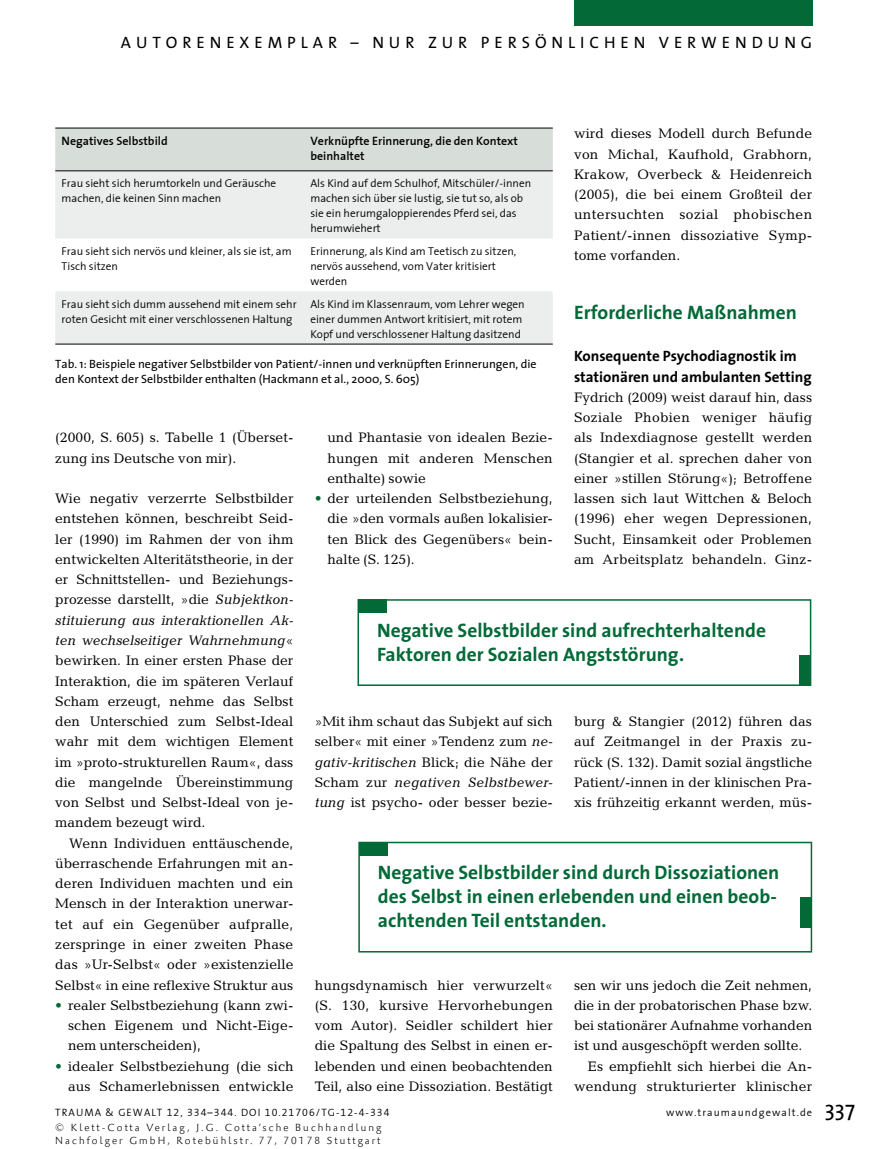
<style>
.page{position:relative;width:893px;height:1149px;background:#fff}
.page>*{position:absolute;margin:0;border:0;box-sizing:border-box;transform-origin:0 0}
.Box_GT_stumpf_Eyecat{font:700 19.5px/24px "The Sans";color:#026937}
.U2_2zeilen{font:700 19.5px "The Sans";color:#026937}
.t1{font:16.5px "The Sans";letter-spacing:.3em;color:#000}
.U3{font:700 15px/20.2px "The Sans";color:#000}
.GT_stumpf{font:13.8px/20.2px "Candida Tu G";letter-spacing:.005em;color:#000;text-align:justify}
.GT_stumpf_LZ_vor{font:13.8px/20.2px "Candida Tu G";letter-spacing:.005em;color:#000;text-align:justify}
.GT{font:13.8px/20.2px "Candida Tu G";letter-spacing:.005em;color:#000}
.Tab_Legende_linesep{font:12px/15px "The Sans";color:#000}
.Tab_Kopf{font:700 12px/15px "Thesis Koesel Tabel";color:#000}
.Tab_GT{font:11.25px/15px "Thesis Koesel Tabel Normal";color:#000}
.t2{font:300 10.5px/12.6px "Palatino Sans Com";letter-spacing:.2em;color:#000}
.t3{font:10.5px "Thesis Koesel Tabel Normal";letter-spacing:.1em;color:#000}
.s1{font-style:italic}
.s2{color:#026937}
.s3{font-family:"The Sans";font-size:21.75px}
</style>
<div class="page">
<div style="left:574px;top:0;width:238px;height:26px;background:#026937"></div>
<div style="left:358px;top:599px;width:29px;height:13px;background:#026937"></div>
<div style="left:357px;top:599px;width:454px;height:86px;border:2px solid #026937"></div>
<div style="left:800px;top:654px;width:11px;height:31px;background:#026937"></div>
<div style="left:359px;top:841px;width:28px;height:13px;background:#026937"></div>
<div style="left:358px;top:841px;width:454px;height:111px;border:2px solid #026937"></div>
<div style="left:800px;top:897px;width:12px;height:30px;background:#026937"></div>
<div style="left:55px;top:129px;width:498px;height:41px;background:#d7ddd8"></div>
<svg style="left:55px;top:171px;width:498px;height:172px;fill:#ebeeec"></svg>
<hr style="left:304px;top:128px;width:249px;height:1px;background:#000">
<hr style="left:304px;top:170px;width:249px;height:1px;background:#000">
<hr style="left:55px;top:128px;width:249px;height:1px;background:#000">
<hr style="left:55px;top:170px;width:249px;height:1px;background:#000">
<hr style="left:55px;top:343px;width:249px;height:1px;background:#000">
<hr style="left:304px;top:343px;width:249px;height:1px;background:#000">
<p class="t1" style="left:121px;top:29px;width:693px">AUTORENEXEMPLAR – NUR ZUR PERSÖNLICHEN VERWENDUNG</p>
<p class="GT_stumpf" style="left:574px;top:123px;width:240px">wird dieses Modell durch Befunde von Michal, Kaufhold, Grabhorn, Krakow, Overbeck &amp; Heidenreich (2005), die bei einem Großteil der untersuchten sozial phobischen Patient/-innen dissoziative Symp&shy;tome vorfanden.</p>
<p class="Tab_Kopf" style="left:62px;top:134px;width:108px">Negatives Selbstbild</p>
<p class="Tab_Kopf" style="left:310px;top:134px;width:209px">Verknüpfte Erinnerung, die den Kontext beinhaltet</p>
<p class="Tab_GT" style="left:62px;top:176px;width:216px">Frau sieht sich herumtorkeln und Geräusche machen, die keinen Sinn machen</p>
<p class="Tab_GT" style="left:310px;top:176px;width:222px">Als Kind auf dem Schulhof, Mitschüler/-innen machen sich über sie lustig, sie tut so, als ob sie ein herumgaloppierendes Pferd sei, das herumwiehert</p>
<p class="Tab_GT" style="left:62px;top:244px;width:231px">Frau sieht sich nervös und kleiner, als sie ist, am<br>Tisch sitzen</p>
<p class="Tab_GT" style="left:310px;top:244px;width:207px">Erinnerung, als Kind am Teetisch zu sitzen, nervös aussehend, vom Vater kritisiert werden</p>
<p class="Tab_GT" style="left:62px;top:296px;width:236px">Frau sieht sich dumm aussehend mit einem sehr roten Gesicht mit einer verschlossenen Haltung</p>
<p class="Tab_GT" style="left:310px;top:296px;width:216px">Als Kind im Klassenraum, vom Lehrer wegen einer dummen Antwort kritisiert, mit rotem<br>Kopf und verschlossener Haltung dasitzend</p>
<p class="Tab_Legende_linesep" style="left:55px;top:356px;width:483px">Tab. 1: Beispiele negativer Selbstbilder von Patient/-innen und verknüpften Erinnerungen, die den Kontext der Selbstbilder enthalten (Hackmann et al., 2000, S. 605)</p>
<p class="U2_2zeilen" style="left:574px;top:296px;width:224px">Erforderliche Maßnahmen</p>
<p class="U3" style="left:574px;top:345px;width:239px">Konsequente Psychodiagnostik im stationären und ambulanten Setting</p>
<p class="GT_stumpf" style="left:574px;top:387px;width:240px">Fydrich (2009) weist darauf hin, dass Soziale Phobien weniger häufig als Indexdiagnose gestellt werden (Stangier et al. sprechen daher von einer »stillen Störung«); Betroffene lassen sich laut Wittchen &amp; Beloch (1996) eher wegen Depressionen, Sucht, Einsamkeit oder Problemen am Arbeitsplatz behandeln. Ginz-</p>
<p class="GT" style="left:55px;top:427px;width:240px">(2000, S. 605) s. Tabelle 1 (Überset&shy;zung ins Deutsche von mir).</p>
<p class="GT_stumpf_LZ_vor" style="left:55px;top:488px;width:240px">Wie negativ verzerrte Selbstbilder entstehen können, beschreibt Seid&shy;ler (1990) im Rahmen der von ihm entwickelten Alteritätstheorie, in der er Schnittstellen- und Beziehungs&shy;prozesse darstellt, »die <span class="s1">Subjektkon&shy;stituierung aus interaktionellen Ak&shy;ten wechselseitiger Wahrnehmung</span>« bewirken. In einer ersten Phase der Interaktion, die im späteren Verlauf Scham erzeugt, nehme das Selbst den Unterschied zum Selbst-Ideal wahr mit dem wichtigen Element im »proto-strukturellen Raum«, dass die mangelnde Übereinstimmung von Selbst und Selbst-Ideal von je&shy;mandem bezeugt wird.</p>
<p class="GT" style="left:55px;top:832px;width:240px;text-align:justify;text-indent:14px">Wenn Individuen enttäuschende, überraschende Erfahrungen mit an&shy;deren Individuen machten und ein Mensch in der Interaktion unerwar&shy;tet auf ein Gegenüber aufpralle, zerspringe in einer zweiten Phase das »Ur-Selbst« oder »existenzielle Selbst« in eine reflexive Struktur aus</p>
<p class="GT_stumpf_LZ_vor" style="left:68px;top:994px;width:227px;text-indent:-13px"><span class="s2">•</span> realer Selbstbeziehung (kann zwi&shy;schen Eigenem und Nicht-Eige&shy;nem unterscheiden),</p>
<p class="GT_stumpf_LZ_vor" style="left:55px;top:1055px;width:240px;text-align:right"><span class="s2">•</span> idealer Selbstbeziehung (die sich aus Schamerlebnissen entwickle</p>
<p class="GT_stumpf_LZ_vor" style="left:327px;top:427px;width:227px">und Phantasie von idealen Bezie&shy;hungen mit anderen Menschen enthalte) sowie</p>
<p class="GT_stumpf_LZ_vor" style="left:327px;top:488px;width:227px;text-indent:-13px"><span class="s2">•</span> der urteilenden Selbstbeziehung, die »den vormals außen lokalisier&shy;ten Blick des Gegenübers« bein&shy;halte (S. 125).</p>
<p class="Box_GT_stumpf_Eyecat" style="left:377px;top:617px;width:390px">Negative Selbstbilder sind aufrechterhaltende<br>Faktoren der Sozialen Angststörung.</p>
<p class="GT_stumpf" style="left:315px;top:711px;width:240px">»Mit ihm schaut das Subjekt auf sich selber« mit einer »Tendenz zum <span class="s1">ne&shy;gativ-kritischen</span> Blick; die Nähe der Scham zur <span class="s1">negativen Selbstbewer&shy;tung</span> ist psycho- oder besser bezie-</p>
<p class="GT_stumpf" style="left:574px;top:711px;width:240px">burg &amp; Stangier (2012) führen das auf Zeitmangel in der Praxis zu&shy;rück (S. 132). Damit sozial ängstliche Patient/-innen in der klinischen Pra&shy;xis frühzeitig erkannt werden, müs-</p>
<p class="Box_GT_stumpf_Eyecat" style="left:378px;top:859px;width:403px">Negative Selbstbilder sind durch Dissoziationen des Selbst in einen erlebenden und einen beob&shy;achtenden Teil entstanden.</p>
<p class="GT_stumpf" style="left:315px;top:974px;width:240px">hungsdynamisch hier verwurzelt« (S. 130, kursive Hervorhebungen vom Autor). Seidler schildert hier die Spaltung des Selbst in einen er&shy;lebenden und einen beobachtenden Teil, also eine Dissoziation. Bestätigt</p>
<p class="GT_stumpf" style="left:574px;top:974px;width:240px">sen wir uns jedoch die Zeit nehmen, die in der probatorischen Phase bzw. bei stationärer Aufnahme vorhanden ist und ausgeschöpft werden sollte.</p>
<p class="GT" style="left:574px;top:1055px;width:240px;text-align:right">Es empfiehlt sich hierbei die An&shy;wendung strukturierter klinischer</p>
<p class="t3" style="left:55px;top:1106px;width:336px">TRAUMA &amp; GEWALT 12, 334–344. DOI 10.21706/TG-12-4-334</p>
<p class="t3" style="left:666px;top:1106px;width:190px">www.traumaundgewalt.de <span class="s3">337</span></p>
<p class="t2" style="left:55px;top:1120px;width:328px">© Klett-Cotta Verlag, J.G. Cotta’sche Buchhandlung<br>Nachfolger GmbH, Rotebühlstr. 77, 70178 Stuttgart</p>
</div>
